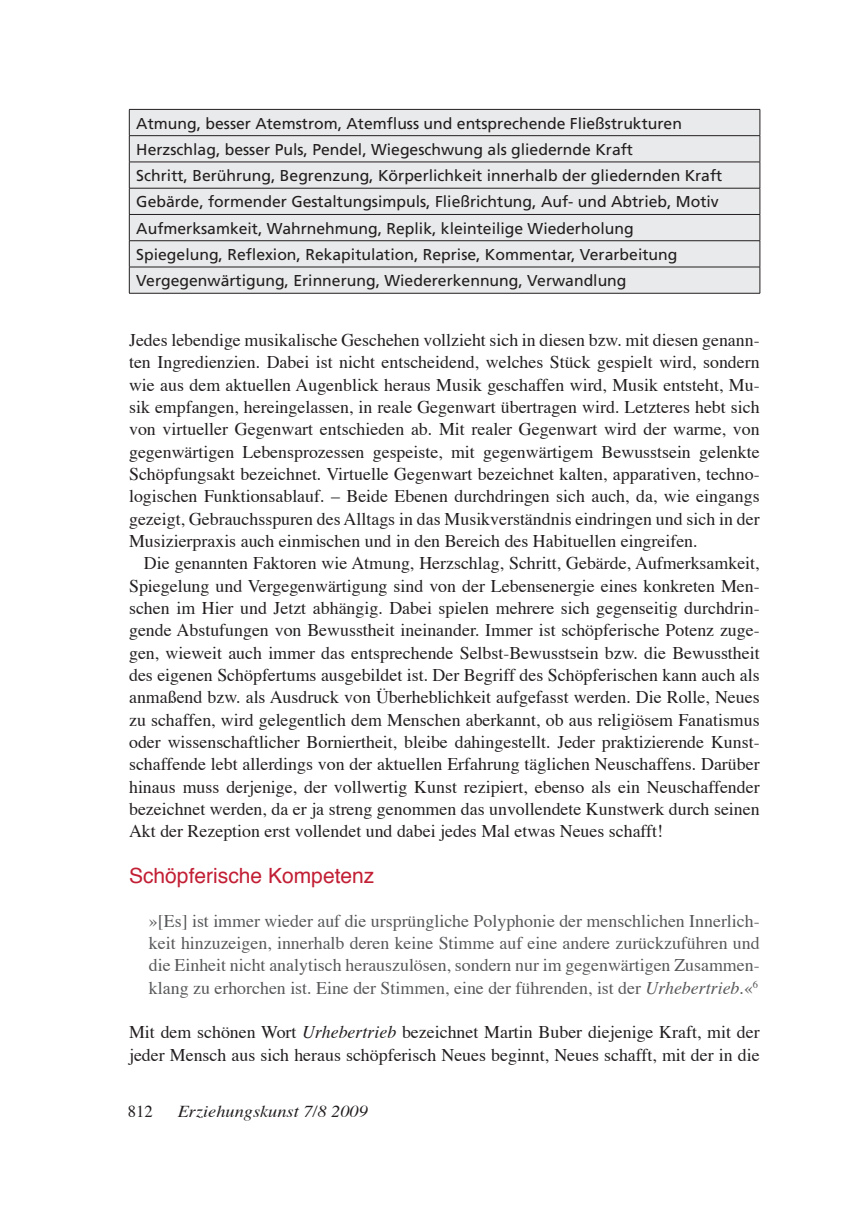
<style>
.page{position:relative;width:859px;height:1206px;background:#fff}
.page>*{position:absolute;margin:0;border:0;box-sizing:border-box;transform-origin:0 0}
.t1{font:21px "Helvetica";color:#c21e34}
.t2{font:17.85px/22.4px "Times";color:#231f20;text-align:justify}
.t3{font:17.85px/22.4px "Times";color:#57585a;text-align:justify}
.t4{font:italic 16.62px "Times";color:#231f20;scale:1.1 1}
.t5{font:16.62px "Times";color:#231f20}
.t6{font:15.75px/26.2px "Frutiger";color:#231f20}
.s1{font-style:italic}
</style>
<div class="page">
<div style="left:130px;top:110px;width:629px;height:183px;background:#e9eaeb"></div>
<hr style="left:129px;top:109px;width:630px;height:1px;background:#231f20">
<hr style="left:129px;top:135px;width:630px;height:1px;background:#231f20">
<hr style="left:129px;top:162px;width:630px;height:1px;background:#231f20">
<hr style="left:129px;top:188px;width:630px;height:1px;background:#231f20">
<hr style="left:129px;top:214px;width:630px;height:1px;background:#231f20">
<hr style="left:129px;top:240px;width:630px;height:1px;background:#231f20">
<hr style="left:129px;top:267px;width:630px;height:1px;background:#231f20">
<svg style="left:129px;top:110px;width:1px;height:183px"></svg>
<svg style="left:759px;top:110px;width:1px;height:183px"></svg>
<hr style="left:129px;top:293px;width:630px;height:1px;background:#231f20">
<p class="t6" style="left:136px;top:110px;width:587px">Atmung, besser Atemstrom, Atemfluss und entsprechende Fließstrukturen Herzschlag, besser Puls, Pendel, Wiegeschwung als gliedernde Kraft<br>Schritt, Berührung, Begrenzung, Körperlichkeit innerhalb der gliedernden Kraft Gebärde, formender Gestaltungsimpuls, Fließrichtung, Auf- und Abtrieb, Motiv Aufmerksamkeit, Wahrnehmung, Replik, kleinteilige Wiederholung Spiegelung, Reflexion, Rekapitulation, Reprise, Kommentar, Verarbeitung Vergegenwärtigung, Erinnerung, Wiedererkennung, Verwandlung</p>
<p class="t2" style="left:129px;top:330px;width:632px">Jedes lebendige musikalische Geschehen vollzieht sich in diesen bzw. mit diesen genann&shy;ten Ingredienzien. Dabei ist nicht entscheidend, welches Stück gespielt wird, sondern wie aus dem aktuellen Augenblick heraus Musik geschaffen wird, Musik entsteht, Mu&shy;sik empfangen, hereingelassen, in reale Gegenwart übertragen wird. Letzteres hebt sich von virtueller Gegenwart entschieden ab. Mit realer Gegenwart wird der warme, von gegenwärtigen Lebensprozessen gespeiste, mit gegenwärtigem Bewusstsein gelenkte Schöpfungsakt bezeichnet. Virtuelle Gegenwart bezeichnet kalten, apparativen, techno&shy;logischen Funktionsablauf. – Beide Ebenen durchdringen sich auch, da, wie eingangs gezeigt, Gebrauchsspuren des Alltags in das Musikverständnis eindringen und sich in der Musizierpraxis auch einmischen und in den Bereich des Habituellen eingreifen.</p>
<p class="t2" style="left:129px;top:553px;width:632px;text-indent:15px">Die genannten Faktoren wie Atmung, Herzschlag, Schritt, Gebärde, Aufmerksamkeit, Spiegelung und Vergegenwärtigung sind von der Lebensenergie eines konkreten Men&shy;schen im Hier und Jetzt abhängig. Dabei spielen mehrere sich gegenseitig durchdrin&shy;gende Abstufungen von Bewusstheit ineinander. Immer ist schöpferische Potenz zuge&shy;gen, wieweit auch immer das entsprechende Selbst-Bewusstsein bzw. die Bewusstheit des eigenen Schöpfertums ausgebildet ist. Der Begriff des Schöpferischen kann auch als anmaßend bzw. als Ausdruck von Überheblichkeit aufgefasst werden. Die Rolle, Neues zu schaffen, wird gelegentlich dem Menschen aberkannt, ob aus religiösem Fanatismus oder wissenschaftlicher Borniertheit, bleibe dahingestellt. Jeder praktizierende Kunst&shy;schaffende lebt allerdings von der aktuellen Erfahrung täglichen Neuschaffens. Darüber hinaus muss derjenige, der vollwertig Kunst rezipiert, ebenso als ein Neuschaffender bezeichnet werden, da er ja streng genommen das unvollendete Kunstwerk durch seinen Akt der Rezeption erst vollendet und dabei jedes Mal etwas Neues schafft!</p>
<p class="t1" style="left:129px;top:861px;width:247px">Schöpferische Kompetenz</p>
<p class="t3" style="left:149px;top:910px;width:612px">»[Es] ist immer wieder auf die ursprüngliche Polyphonie der menschlichen Innerlich&shy;keit hinzuzeigen, innerhalb deren keine Stimme auf eine andere zurückzuführen und die Einheit nicht analytisch herauszulösen, sondern nur im gegenwärtigen Zusammen&shy;klang zu erhorchen ist. Eine der Stimmen, eine der führenden, ist der <span class="s1">Urhebertrieb</span>.«<sup>6</sup></p>
<p class="t2" style="left:129px;top:1022px;width:632px">Mit dem schönen Wort <span class="s1">Urhebertrieb</span> bezeichnet Martin Buber diejenige Kraft, mit der jeder Mensch aus sich heraus schöpferisch Neues beginnt, Neues schafft, mit der in die</p>
<p class="t5" style="left:128px;top:1100px;width:26px">812</p>
<p class="t4" style="left:178px;top:1100px;width:174px">Erziehungskunst 7/8 2009</p>
</div>
